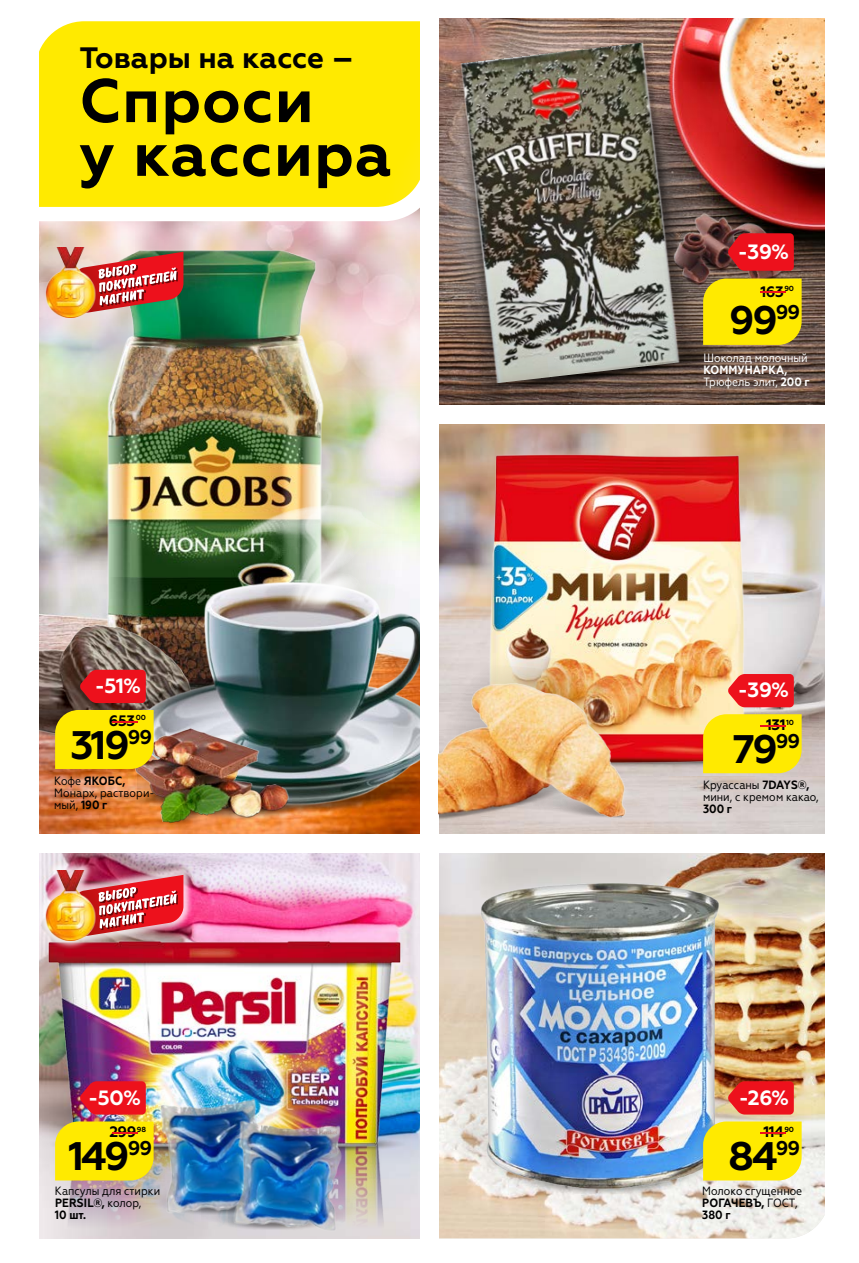
<style>
.page{position:relative;width:859px;height:1263px;background:#fff}
.page>*{position:absolute;margin:0;border:0;box-sizing:border-box;transform-origin:0 0}
.t1{font:700 61.35px/53.7px "Geometria";letter-spacing:.02em;color:#000}
.t2{font:700 39.75px "Geometria";letter-spacing:-.06em;color:#000}
.t3{font:700 29.55px "Geometria";color:#000}
.t4{font:700 20.7px "Geometria";color:#fff}
.t5{font:700 15.15px "Geometria";letter-spacing:-.03em;color:#000}
.t6{font:700 15.15px "Geometria";color:#ed111c;scale:5.5 1}
.t7{font:12px/12px "Geometria Narrow";color:#000}
.t8{font:700 12px/12px "Geometria Narrow";letter-spacing:.01em;color:#fff}
.t9{font:12px "Geometria Narrow";color:#fff}
.t10{font:700 12px "Geometria Narrow";color:#000}
.t11{font:700 7.35px "Geometria";letter-spacing:-.03em;color:#000}
.s1{font-weight:400}
.s2{font-size:15.15px;color:#ed111c}
.s3{font-weight:700}
</style>
<div class="page">
<img style="left:39px;top:221px;width:233px;height:45px">
<img style="left:39px;top:266px;width:381px;height:526px">
<img style="left:97px;top:246px;width:237px;height:355px">
<img style="left:39px;top:853px;width:381px;height:385px">
<img style="left:439px;top:424px;width:386px;height:352px">
<img style="left:439px;top:853px;width:386px;height:385px">
<div style="left:39px;top:21px;width:233px;height:186px;background:#ffea00"></div>
<img style="left:39px;top:1167px;width:381px;height:65px">
<img style="left:39px;top:920px;width:381px;height:247px">
<img style="left:357px;top:1176px;width:12px;height:54px">
<img style="left:148px;top:1088px;width:132px;height:142px">
<img style="left:222px;top:1111px;width:135px;height:128px">
<img style="left:39px;top:609px;width:6px;height:153px">
<img style="left:114px;top:534px;width:306px;height:286px">
<img style="left:45px;top:601px;width:312px;height:233px">
<img style="left:394px;top:426px;width:126px;height:36px">
<img style="left:520px;top:18px;width:302px;height:496px">
<img style="left:272px;top:18px;width:397px;height:408px">
<div style="left:421px;top:0;width:18px;height:1263px;background:#fff"></div>
<div style="left:436px;top:405px;width:423px;height:18px;background:#fff"></div>
<img style="left:230px;top:482px;width:161px;height:182px">
<svg style="left:55px;top:1121px;width:99px;height:59px;background:#fae607"></svg>
<svg style="left:80px;top:1081px;width:66px;height:33px;background:#e21726"></svg>
<div style="left:55px;top:710px;width:99px;height:59px;background:#ffea00"></div>
<svg style="left:80px;top:670px;width:66px;height:33px;background:#de141e"></svg>
<img style="left:643px;top:673px;width:167px;height:146px">
<img style="left:471px;top:452px;width:292px;height:317px">
<svg style="left:703px;top:714px;width:99px;height:59px;background:#fde808"></svg>
<svg style="left:728px;top:674px;width:66px;height:33px;background:#ee242a"></svg>
<svg style="left:438px;top:649px;width:199px;height:166px;background:#e6d4ba"></svg>
<img style="left:439px;top:664px;width:204px;height:170px">
<img style="left:451px;top:42px;width:238px;height:342px">
<img style="left:651px;top:188px;width:161px;height:10px">
<img style="left:649px;top:198px;width:173px;height:147px">
<img style="left:334px;top:866px;width:76px;height:24px">
<img style="left:446px;top:1053px;width:359px;height:176px">
<img style="left:440px;top:875px;width:321px;height:320px">
<svg style="left:703px;top:1121px;width:99px;height:59px;background:#fbe80b"></svg>
<svg style="left:728px;top:1081px;width:66px;height:33px;background:#e81d22"></svg>
<img style="left:45px;top:248px;width:51px;height:69px">
<img style="left:74px;top:252px;width:109px;height:63px">
<div style="left:36px;top:861px;width:157px;height:89px;background:#fff;opacity:.75"></div>
<img style="left:45px;top:871px;width:51px;height:69px">
<img style="left:74px;top:875px;width:109px;height:63px">
<h3 class="t3" style="left:79px;top:40px;width:277px">Товары на кассе –</h3>
<h1 class="t1" style="left:79px;top:75px;width:314px">Cпроси<br>у кассира</h1>
<h3 class="t4" style="left:738px;top:239px;width:53px">-39%</h3>
<p class="t11" style="left:784px;top:284px;width:11px">90</p>
<p class="t5" style="left:760px;top:282px;width:25px">163</p>
<p class="t6" style="left:752px;top:282px;width:9px">-</p>
<h2 class="t2" style="left:729px;top:297px;width:72px">99<sup>99</sup></h2>
<p class="t9" style="left:703px;top:351px;width:106px">Шоколад молочный</p>
<p class="t8" style="left:703px;top:364px;width:108px">КОММУНАРКА,<br><span class="s1">Трюфель элит,</span> 200 г</p>
<h3 class="t4" style="left:95px;top:673px;width:48px">-51%</h3>
<h2 class="t2" style="left:70px;top:721px;width:83px">319<sup>99</sup></h2>
<p class="t11" style="left:136px;top:713px;width:12px">00</p>
<p class="t5" style="left:109px;top:712px;width:28px">653</p>
<p class="t6" style="left:104px;top:712px;width:9px">-</p>
<h3 class="t4" style="left:738px;top:678px;width:53px">-39%</h3>
<h2 class="t2" style="left:732px;top:726px;width:69px">79<sup>99</sup></h2>
<p class="t11" style="left:752px;top:718px;width:43px"><span class="s2">-</span> 10</p>
<p class="t5" style="left:766px;top:716px;width:21px">131</p>
<p class="t7" style="left:54px;top:774px;width:102px">Кофе <span class="s3">ЯКОБС,<br></span>Монарх, раствори&shy;мый, <span class="s3">190 г</span></p>
<p class="t7" style="left:703px;top:779px;width:117px">Круассаны <span class="s3">7DAYS®, </span>мини, с кремом какао,</p>
<p class="t10" style="left:703px;top:802px;width:31px">300 г</p>
<h3 class="t4" style="left:88px;top:1085px;width:55px">-50%</h3>
<h2 class="t2" style="left:68px;top:1133px;width:85px">149<sup>99</sup></h2>
<p class="t11" style="left:137px;top:1125px;width:11px">98</p>
<p class="t5" style="left:109px;top:1123px;width:29px">299</p>
<p class="t6" style="left:104px;top:1123px;width:9px">-</p>
<h3 class="t4" style="left:739px;top:1085px;width:52px">-26%</h3>
<h2 class="t2" style="left:728px;top:1133px;width:73px">84<sup>99</sup></h2>
<p class="t11" style="left:784px;top:1125px;width:11px">90</p>
<p class="t5" style="left:763px;top:1123px;width:22px">114</p>
<p class="t6" style="left:752px;top:1123px;width:9px">-</p>
<p class="t7" style="left:55px;top:1185px;width:107px">Капсулы для стирки<br><span class="s3">PERSIL®,</span> колор,<br><span class="s3">10 шт.</span></p>
<p class="t7" style="left:702px;top:1185px;width:102px">Молоко сгущенное<br><span class="s3">РОГАЧЕВЪ,</span> ГОСТ,<br><span class="s3">380 г</span></p>
</div>
